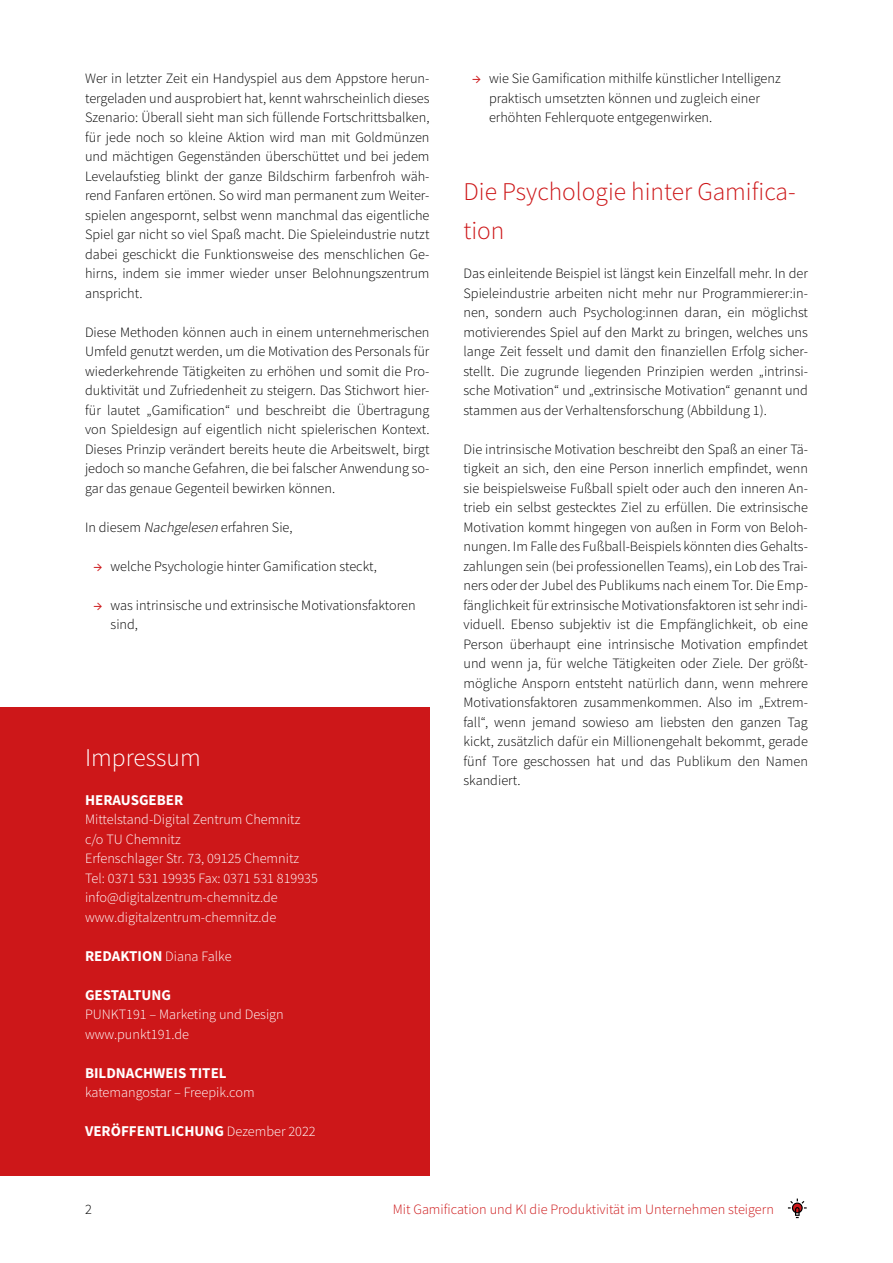
<style>
.page{position:relative;width:893px;height:1263px;background:#fff}
.page>*{position:absolute;margin:0;border:0;box-sizing:border-box;transform-origin:0 0}
.t1{font:300 25.5px/39px "Source Sans Pro";color:#cd1719}
.t2{font:300 25.5px "Source Sans Pro";color:#fff}
.t3{font:700 15px "Source Sans Pro";color:#fff}
.t4{font:300 14.25px/19.5px "Source Sans Pro";color:#000;text-align:justify}
.t5{font:300 14.25px/19.5px "Source Sans Pro";color:#fff}
.t6{font:300 14.25px "Source Sans Pro";color:#cd1719}
.s1{font-style:italic}
.s2{font-weight:400;color:#cd1719}
.s3{font-weight:700;font-size:15px}
.s4{font-weight:300;font-size:14.25px}
</style>
<div class="page">
<div style="left:0;top:707px;width:429px;height:468px;background:#cd1719"></div>
<hr style="left:892px;top:64px;width:1px;height:401px;background:#003a5f">
<svg style="left:788px;top:1198px;width:19px;height:20px"></svg>
<p class="t4" style="left:85px;top:69px;width:346px">Wer in letzter Zeit ein Handyspiel aus dem Appstore herun&shy;tergeladen und ausprobiert hat, kennt wahrscheinlich dieses Szenario: Überall sieht man sich füllende Fortschrittsbalken, für jede noch so kleine Aktion wird man mit Goldmünzen und mächtigen Gegenständen überschüttet und bei jedem Levelaufstieg blinkt der ganze Bildschirm farbenfroh wäh&shy;rend Fanfaren ertönen. So wird man permanent zum Weiter&shy;spielen angespornt, selbst wenn manchmal das eigentliche Spiel gar nicht so viel Spaß macht. Die Spieleindustrie nutzt dabei geschickt die Funktionsweise des menschlichen Ge&shy;hirns, indem sie immer wieder unser Belohnungszentrum anspricht.</p>
<p class="t4" style="left:85px;top:322px;width:346px">Diese Methoden können auch in einem unternehmerischen Umfeld genutzt werden, um die Motivation des Personals für wiederkehrende Tätigkeiten zu erhöhen und somit die Pro&shy;duktivität und Zufriedenheit zu steigern. Das Stichwort hier&shy;für lautet „Gamification“ und beschreibt die Übertragung von Spieldesign auf eigentlich nicht spielerischen Kontext.<br>Dieses Prinzip verändert bereits heute die Arbeitswelt, birgt jedoch so manche Gefahren, die bei falscher Anwendung so&shy;gar das genaue Gegenteil bewirken können.</p>
<p class="t4" style="left:85px;top:517px;width:209px">In diesem <span class="s1">Nachgelesen</span> erfahren Sie,</p>
<p class="t4" style="left:94px;top:556px;width:285px"><span class="s2">→</span> welche Psychologie hinter Gamification steckt,</p>
<p class="t4" style="left:111px;top:595px;width:307px;text-indent:-17px"><span class="s2">→</span> was intrinsische und extrinsische Motivationsfaktoren sind,</p>
<h1 class="t2" style="left:85px;top:742px;width:117px">Impressum</h1>
<p class="t3" style="left:85px;top:790px;width:100px">HERAUSGEBER</p>
<p class="t5" style="left:85px;top:810px;width:234px">Mittelstand-Digital Zentrum Chemnitz c/o TU Chemnitz<br>Erfenschlager Str. 73, 09125 Chemnitz Tel: 0371 531 19935 Fax: 0371 531 819935 info@digitalzentrum-chemnitz.de www.digitalzentrum-chemnitz.de</p>
<p class="t5" style="left:85px;top:946px;width:148px"><span class="s3">REDAKTION</span> Diana Falke</p>
<p class="t3" style="left:85px;top:985px;width:87px">GESTALTUNG</p>
<p class="t5" style="left:85px;top:1005px;width:200px">PUNKT191 – Marketing und Design www.punkt191.de</p>
<p class="t3" style="left:85px;top:1063px;width:143px">BILDNACHWEIS TITEL</p>
<p class="t5" style="left:85px;top:1083px;width:171px">katemangostar – Freepik.com</p>
<p class="t3" style="left:85px;top:1121px;width:232px">VERÖFFENTLICHUNG <span class="s4">Dezember 2022</span></p>
<p class="t4" style="left:489px;top:69px;width:293px;text-align:left;text-indent:-17px"><span class="s2">→</span> wie Sie Gamification mithilfe künstlicher Intelligenz praktisch umsetzten können und zugleich einer erhöhten Fehlerquote entgegenwirken.</p>
<h1 class="t1" style="left:463px;top:172px;width:334px">Die Psychologie hinter Gamifica&shy;tion</h1>
<p class="t4" style="left:463px;top:264px;width:346px">Das einleitende Beispiel ist längst kein Einzelfall mehr. In der Spieleindustrie arbeiten nicht mehr nur Programmierer:in&shy;nen, sondern auch Psycholog:innen daran, ein möglichst motivierendes Spiel auf den Markt zu bringen, welches uns lange Zeit fesselt und damit den finanziellen Erfolg sicher&shy;stellt. Die zugrunde liegenden Prinzipien werden „intrinsi&shy;sche Motivation“ und „extrinsische Motivation“ genannt und stammen aus der Verhaltensforschung (Abbildung 1).</p>
<p class="t4" style="left:463px;top:439px;width:346px">Die intrinsische Motivation beschreibt den Spaß an einer Tä&shy;tigkeit an sich, den eine Person innerlich empfindet, wenn sie beispielsweise Fußball spielt oder auch den inneren An&shy;trieb ein selbst gestecktes Ziel zu erfüllen. Die extrinsische Motivation kommt hingegen von außen in Form von Beloh&shy;nungen. Im Falle des Fußball-Beispiels könnten dies Gehalts&shy;zahlungen sein (bei professionellen Teams), ein Lob des Trai&shy;ners oder der Jubel des Publikums nach einem Tor. Die Emp&shy;fänglichkeit für extrinsische Motivationsfaktoren ist sehr indi&shy;viduell. Ebenso subjektiv ist die Empfänglichkeit, ob eine Person überhaupt eine intrinsische Motivation empfindet und wenn ja, für welche Tätigkeiten oder Ziele. Der größt&shy;mögliche Ansporn entsteht natürlich dann, wenn mehrere Motivationsfaktoren zusammenkommen. Also im „Extrem&shy;fall“, wenn jemand sowieso am liebsten den ganzen Tag kickt, zusätzlich dafür ein Millionengehalt bekommt, gerade fünf Tore geschossen hat und das Publikum den Namen skandiert.</p>
<p class="t4" style="left:85px;top:1200px;width:8px">2</p>
<p class="t6" style="left:393px;top:1201px;width:383px">Mit Gamification und KI die Produktivität im Unternehmen steigern</p>
</div>
